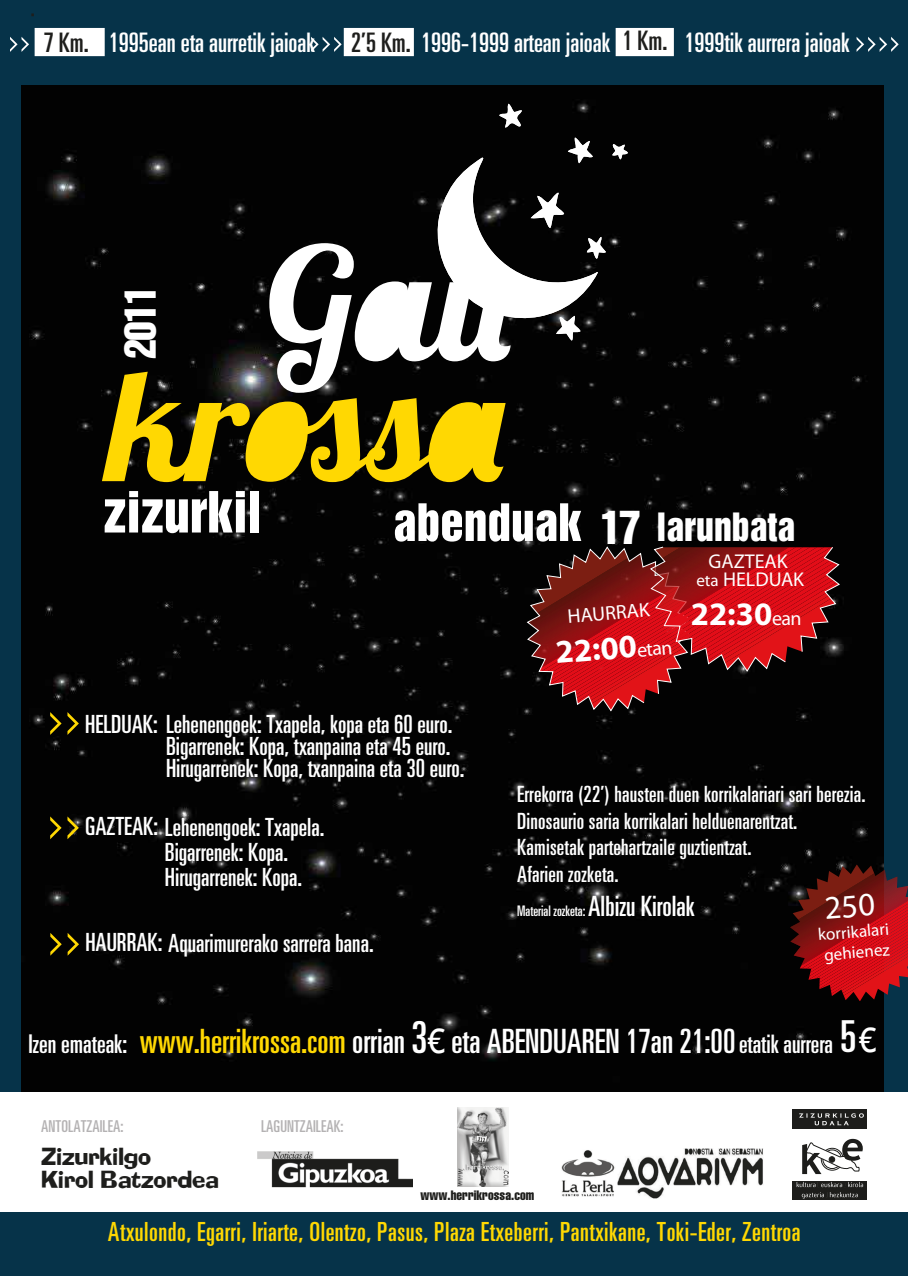
<style>
.page{position:relative;width:908px;height:1276px;background:#fff}
.page>*{position:absolute;margin:0;border:0;box-sizing:border-box;transform-origin:0 0}
.t1{font:42.2px "Helvetica Inserat";color:#fff}
.t2{font:39.6px "Helvetica Inserat";color:#fff}
.t3{font:35.7px "Helvetica Inserat";color:#fff}
.t4{font:ultra-condensed 33.5px "Univers";color:#fff}
.t5{font:700 32.8px "Myriad Pro";color:#fff}
.t6{font:ultra-condensed 26.9px "Univers";color:#fff}
.t7{font:ultra-condensed 26.4px "Univers";letter-spacing:.02em;color:#ffd802}
.t8{font:ultra-condensed 25.1px/21.7px "Univers";color:#fff}
.t9{font:24px/23px "Ad Lib";color:#1e1e1c}
.t10{font:ultra-condensed 22.4px/26.5px "Univers";letter-spacing:.01em;color:#fff}
.t11{font:20px/18px "Myriad Pro";color:#fff;text-align:center}
.t12{font:17.1px/20.6px "Myriad Pro";color:#fff}
.t13{font:ultra-condensed 16.3px "Univers";letter-spacing:.005em;color:#b4b2b3}
.t14{font:ultra-condensed 14.6px "Univers";color:#fff}
.t15{font:extra-condensed 13.4px "Helvetica";letter-spacing:.005em;color:#1e1e1c}
.s1{color:#1e1e1c}
.s2{font-weight:400;font-size:20px}
.s3{font-size:17px}
.s4{font-size:28px}
.s5{font-size:25.8px}
.s6{color:#ffd802}
.s7{font-size:44px}
.s8{font-family:"Trebuchet MS";font-stretch:normal;font-size:33.6px}
.s9{font-size:25.5px}
</style>
<div class="page">
<div style="left:0;top:0;width:907px;height:1276px;background:#063349"></div>
<div style="left:21px;top:85px;width:862px;height:1007px;background:#020202"></div>
<div style="left:0;top:1092px;width:907px;height:119px;background:#fff"></div>
<div style="left:35px;top:28px;width:70px;height:28px;background:#fff"></div>
<div style="left:343px;top:28px;width:70px;height:28px;background:#fff"></div>
<svg style="left:10px;top:37px;width:19px;height:15px"></svg>
<svg style="left:856px;top:37px;width:42px;height:15px"></svg>
<svg style="left:311px;top:37px;width:30px;height:15px"></svg>
<div style="left:615px;top:28px;width:58px;height:28px;background:#fff"></div>
<svg style="left:50px;top:712px;width:29px;height:23px"></svg>
<svg style="left:50px;top:816px;width:29px;height:23px"></svg>
<svg style="left:68px;top:933px;width:11px;height:22px"></svg>
<svg style="left:50px;top:933px;width:12px;height:22px"></svg>
<img style="left:457px;top:1107px;width:51px;height:79px">
<img style="left:258px;top:1151px;width:154px;height:37px">
<svg style="left:105px;top:491px;width:140px;height:42px"></svg>
<div style="left:250px;top:491px;width:9px;height:41px;background:#fff"></div>
<svg style="left:102px;top:104px;width:525px;height:378px"></svg>
<img style="left:561px;top:1148px;width:202px;height:50px">
<svg style="left:394px;top:503px;width:445px;height:208px"></svg>
<div style="left:792px;top:1180px;width:74px;height:20px;background:#1d1d1b"></div>
<div style="left:792px;top:1109px;width:74px;height:20px;background:#1d1d1b"></div>
<svg style="left:799px;top:1113px;width:64px;height:13px"></svg>
<svg style="left:802px;top:1139px;width:60px;height:35px"></svg>
<svg style="left:796px;top:1182px;width:66px;height:17px"></svg>
<svg style="left:789px;top:864px;width:118px;height:137px"></svg>
<p class="t6" style="left:44px;top:27px;width:272px"><span class="s1">7 Km.</span> 1995ean eta aurretik jaioak</p>
<p class="t6" style="left:351px;top:27px;width:500px"><span class="s1">2’5 Km.</span> 1996-1999 artean jaioak <span class="s1">1 Km.</span> 1999tik aurrera jaioak</p>
<h2 class="t2" style="left:116px;top:359px;width:75px;rotate:-90deg">2011</h2>
<p class="t8" style="left:166px;top:713px;width:300px;text-indent:-81px">HELDUAK: Lehenengoek: Txapela, kopa eta 60 euro.<br>Bigarrenek: Kopa, txanpaina eta 45 euro.<br>Hirugarrenek: Kopa, txanpaina eta 30 euro.</p>
<p class="t8" style="left:165px;top:814px;width:161px;line-height:25.1px;text-indent:-80px">GAZTEAK: Lehenengoek: Txapela.<br>Bigarrenek: Kopa.<br>Hirugarrenek: Kopa.</p>
<p class="t8" style="left:85px;top:932px;width:290px">HAURRAK: Aquarimurerako sarrera bana.</p>
<h1 class="t1" style="left:599px;top:502px;width:42px">17</h1>
<h3 class="t3" style="left:656px;top:505px;width:140px">larunbata</h3>
<p class="t11" style="left:566px;top:607px;width:84px;rotate:-5deg">HAURRAK</p>
<h3 class="t5" style="left:553px;top:631px;width:118px;rotate:-5deg">22:00<span class="s2">etan</span></h3>
<p class="t11" style="left:696px;top:552px;width:109px">GAZTEAK<br><span class="s3">eta</span> HELDUAK</p>
<h3 class="t5" style="left:690px;top:593px;width:112px">22:30<span class="s2">ean</span></h3>
<p class="t10" style="left:517px;top:781px;width:350px">Errekorra (22’) hausten duen korrikalariari sari berezia.<br>Dinosaurio saria korrikalari helduenarentzat.<br>Kamisetak partehartzaile guztientzat.<br>Afarien zozketa.</p>
<p class="t14" style="left:517px;top:902px;width:179px">Material zozketa: <span class="s4">Albizu Kirolak</span></p>
<p class="t12" style="left:816px;top:924px;width:73px;rotate:-5deg">korrikalari gehienez</p>
<h3 class="t4" style="left:29px;top:1022px;width:848px"><span class="s5">Izen emateak:</span> <span class="s6">www.herrikrossa.com</span> orrian <span class="s7">3</span><span class="s8">€</span> eta ABENDUAREN 17an 21:00<span class="s9">etatik aurrera</span> <span class="s7">5</span> <span class="s8">€</span></h3>
<p class="t13" style="left:41px;top:1116px;width:84px">ANTOLATZAILEA:</p>
<p class="t13" style="left:261px;top:1116px;width:84px">LAGUNTZAILEAK:</p>
<p class="t9" style="left:41px;top:1145px;width:179px">Zizurkilgo<br>Kirol Batzordea</p>
<p class="t15" style="left:420px;top:1186px;width:115px">www.herrikrossa.com</p>
<p class="t7" style="left:108px;top:1216px;width:694px">Atxulondo, Egarri, Iriarte, Olentzo, Pasus, Plaza Etxeberri, Pantxikane, Toki-Eder, Zentroa</p>
</div>
